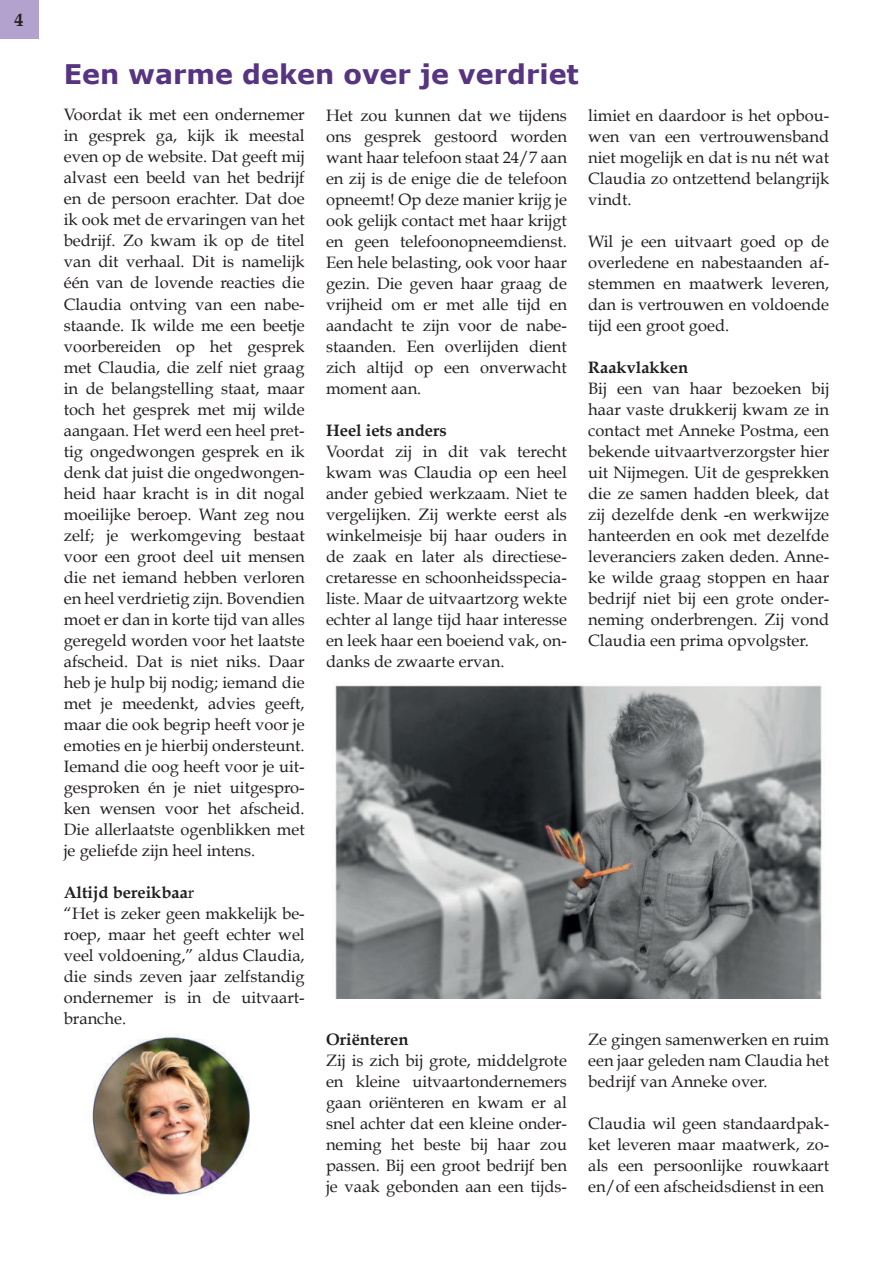
<style>
.page{position:relative;width:893px;height:1263px;background:#fff}
.page>*{position:absolute;margin:0;border:0;box-sizing:border-box;transform-origin:0 0}
.t1{font:700 27px "Verdana";color:#573480}
.t2{font:700 18px "Book Antiqua";color:#231f20}
.t3{font:16.5px/21px "Book Antiqua";color:#231f20;text-align:justify}
.t4{font:700 16.5px "Book Antiqua";color:#231f20}
.s1{font-weight:700}
</style>
<div class="page">
<div style="left:0;top:0;width:38px;height:38px;background:#b3a2ce"></div>
<img style="left:92px;top:1035px;width:158px;height:161px">
<img style="left:335px;top:685px;width:487px;height:314px">
<p class="t2" style="left:15px;top:13px;width:10px">4</p>
<h1 class="t1" style="left:64px;top:64px;width:517px">Een warme deken over je verdriet</h1>
<p class="t3" style="left:64px;top:104px;width:242px">Voordat ik met een ondernemer in gesprek ga, kijk ik meestal even op de website. Dat geeft mij alvast een beeld van het bedrijf en de persoon erachter. Dat doe ik ook met de ervaringen van het bedrijf. Zo kwam ik op de titel van dit verhaal. Dit is namelijk één van de lovende reacties die Claudia ontving van een nabe&shy;staande. Ik wilde me een beetje voorbereiden op het gesprek met Claudia, die zelf niet graag in de belangstelling staat, maar toch het gesprek met mij wilde aangaan. Het werd een heel pret&shy;tig ongedwongen gesprek en ik denk dat juist die ongedwongen&shy;heid haar kracht is in dit nogal moeilijke beroep. Want zeg nou zelf; je werkomgeving bestaat voor een groot deel uit mensen die net iemand hebben verloren en heel verdrietig zijn. Bovendien moet er dan in korte tijd van alles geregeld worden voor het laatste afscheid. Dat is niet niks. Daar heb je hulp bij nodig; iemand die met je meedenkt, advies geeft, maar die ook begrip heeft voor je emoties en je hierbij ondersteunt.<br>Iemand die oog heeft voor je uit&shy;gesproken én je niet uitgespro&shy;ken wensen voor het afscheid.<br>Die allerlaatste ogenblikken met je geliefde zijn heel intens.</p>
<p class="t3" style="left:64px;top:883px;width:242px;text-align:left"><span class="s1">Altijd bereikbaa</span>r<br>“Het is zeker geen makkelijk be&shy;roep, maar het geeft echter wel veel voldoening,” aldus Claudia, die sinds zeven jaar zelfstandig ondernemer is in de uitvaart&shy;branche.</p>
<p class="t3" style="left:326px;top:106px;width:242px">Het zou kunnen dat we tijdens ons gesprek gestoord worden want haar telefoon staat 24/7 aan en zij is de enige die de telefoon opneemt! Op deze manier krijg je ook gelijk contact met haar krijgt en geen telefoonopneemdienst.<br>Een hele belasting, ook voor haar gezin. Die geven haar graag de vrijheid om er met alle tijd en aandacht te zijn voor de nabe&shy;staanden. Een overlijden dient zich altijd op een onverwacht moment aan.</p>
<p class="t4" style="left:326px;top:424px;width:122px">Heel iets anders</p>
<p class="t3" style="left:326px;top:441px;width:242px">Voordat zij in dit vak terecht kwam was Claudia op een heel ander gebied werkzaam. Niet te vergelijken. Zij werkte eerst als winkelmeisje bij haar ouders in de zaak en later als directiese&shy;cretaresse en schoonheidsspecia&shy;liste. Maar de uitvaartzorg wekte echter al lange tijd haar interesse en leek haar een boeiend vak, on&shy;danks de zwaarte ervan.</p>
<p class="t4" style="left:326px;top:1033px;width:84px">Oriënteren</p>
<p class="t3" style="left:326px;top:1052px;width:242px">Zij is zich bij grote, middelgrote en kleine uitvaartondernemers gaan oriënteren en kwam er al snel achter dat een kleine onder&shy;neming het beste bij haar zou passen. Bij een groot bedrijf ben je vaak gebonden aan een tijds-</p>
<p class="t3" style="left:588px;top:107px;width:242px">limiet en daardoor is het opbou&shy;wen van een vertrouwensband niet mogelijk en dat is nu nét wat Claudia zo ontzettend belangrijk vindt.</p>
<p class="t3" style="left:588px;top:233px;width:242px">Wil je een uitvaart goed op de overledene en nabestaanden af&shy;stemmen en maatwerk leveren, dan is vertrouwen en voldoende tijd een groot goed.</p>
<p class="t4" style="left:588px;top:361px;width:101px">Raakvlakken</p>
<p class="t3" style="left:588px;top:380px;width:242px">Bij een van haar bezoeken bij haar vaste drukkerij kwam ze in contact met Anneke Postma, een bekende uitvaartverzorgster hier uit Nijmegen. Uit de gesprekken die ze samen hadden bleek, dat zij dezelfde denk -en werkwijze hanteerden en ook met dezelfde leveranciers zaken deden. Anne&shy;ke wilde graag stoppen en haar bedrijf niet bij een grote onder&shy;neming onderbrengen. Zij vond Claudia een prima opvolgster.</p>
<p class="t3" style="left:588px;top:1031px;width:242px">Ze gingen samenwerken en ruim een jaar geleden nam Claudia het bedrijf van Anneke over.</p>
<p class="t3" style="left:588px;top:1115px;width:242px">Claudia wil geen standaardpak&shy;ket leveren maar maatwerk, zo&shy;als een persoonlijke rouwkaart en/of een afscheidsdienst in een</p>
</div>
